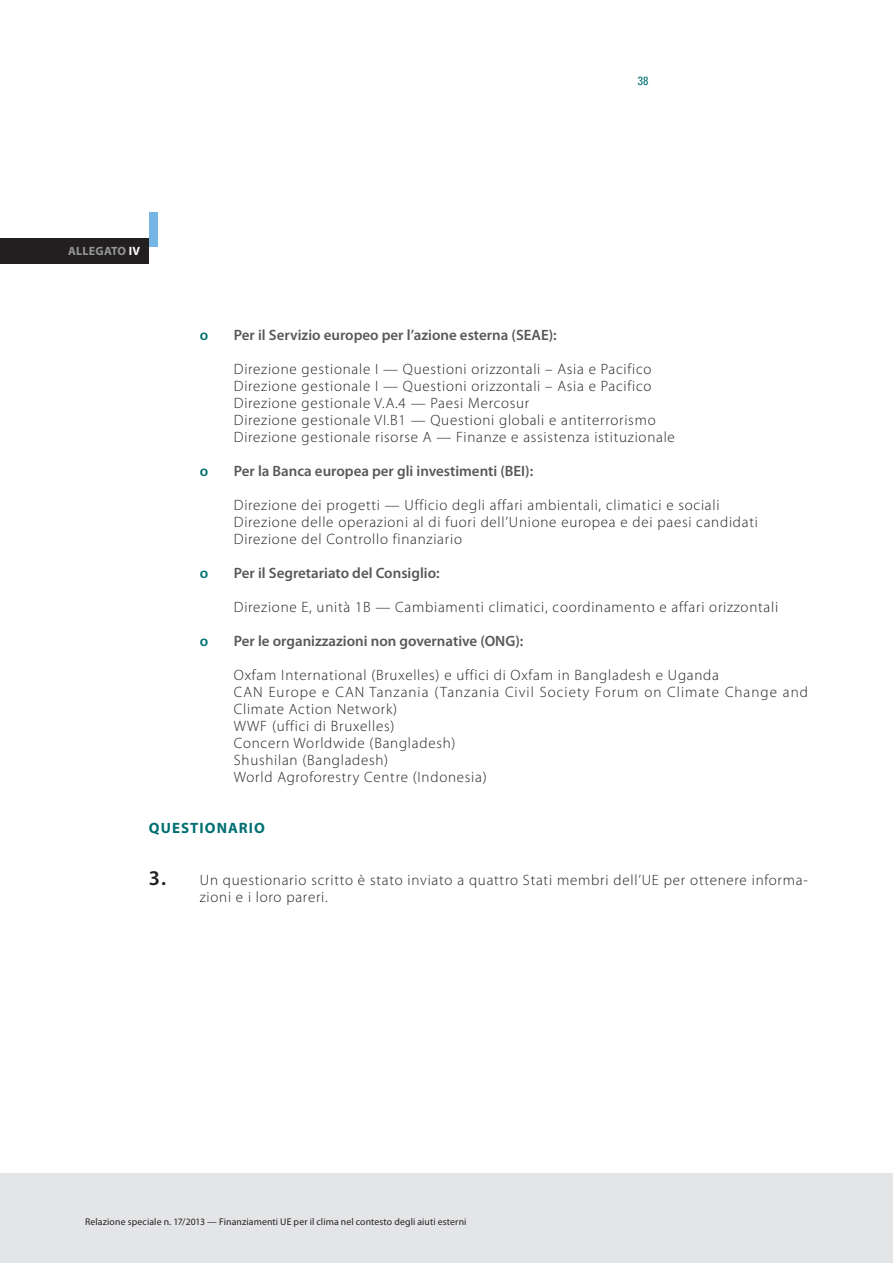
<style>
.page{position:relative;width:893px;height:1263px;background:#fff}
.page>*{position:absolute;margin:0;border:0;box-sizing:border-box;transform-origin:0 0}
.J_06_-_ANN__1__TEXTE{font:300 15px "Myriad Pro";letter-spacing:.05em;color:#231f20}
.t1{font:600 15px "Myriad Pro";color:#57585a}
.J_05_-_ANN__1__TEXTE{font:300 15px/17px "Myriad Pro";letter-spacing:.05em;color:#231f20}
.J_06_-_ANN__1__TEXTE-2{font:300 15px/17px "Myriad Pro";letter-spacing:.07em;color:#231f20}
.I_02_-_ANN_TITRE_COL{font:700 15px "Myriad Pro";letter-spacing:.07em;color:#017072}
.t2{font:600 15px "Myriad Pro";color:#017072}
.I_01_-_ANN_NUMERO_k{font:700 12px "Myriad Pro";letter-spacing:.02em;color:#939598}
.t3{font:condensed 12px "Univers LT Std";color:#017072}
.t4{font:9.75px "Myriad Pro";letter-spacing:.015em;color:#231f20}
.s1{color:#fff}
.s2{font-weight:600;font-size:21px}
</style>
<div class="page">
<div style="left:0;top:1174px;width:893px;height:89px;background:#e4e5e7"></div>
<div style="left:149px;top:213px;width:8px;height:34px;background:#74b5e4"></div>
<div style="left:0;top:238px;width:149px;height:26px;background:#231f20"></div>
<p class="t3" style="left:638px;top:73px;width:12px">38</p>
<p class="I_01_-_ANN_NUMERO_k" style="left:68px;top:244px;width:74px">ALLEGATO <span class="s1">IV</span></p>
<p class="t2" style="left:200px;top:327px;width:10px">ο</p>
<p class="t1" style="left:234px;top:327px;width:324px">Per il Servizio europeo per l’azione esterna (SEAE):</p>
<p class="J_06_-_ANN__1__TEXTE" style="left:234px;top:360px;width:419px">Direzione gestionale I — Questioni orizzontali – Asia e Pacifico</p>
<p class="J_06_-_ANN__1__TEXTE" style="left:234px;top:377px;width:419px">Direzione gestionale I — Questioni orizzontali – Asia e Pacifico</p>
<p class="J_06_-_ANN__1__TEXTE" style="left:234px;top:394px;width:297px">Direzione gestionale V.A.4 — Paesi Mercosur</p>
<p class="J_06_-_ANN__1__TEXTE" style="left:234px;top:411px;width:423px">Direzione gestionale VI.B1 — Questioni globali e antiterrorismo</p>
<p class="J_06_-_ANN__1__TEXTE" style="left:234px;top:428px;width:443px">Direzione gestionale risorse A — Finanze e assistenza istituzionale</p>
<p class="t2" style="left:200px;top:463px;width:10px">ο</p>
<p class="t1" style="left:234px;top:463px;width:301px">Per la Banca europea per gli investimenti (BEI):</p>
<p class="J_06_-_ANN__1__TEXTE" style="left:234px;top:496px;width:487px">Direzione dei progetti — Ufficio degli affari ambientali, climatici e sociali</p>
<p class="J_06_-_ANN__1__TEXTE" style="left:234px;top:513px;width:525px">Direzione delle operazioni al di fuori dell’Unione europea e dei paesi candidati</p>
<p class="J_06_-_ANN__1__TEXTE" style="left:234px;top:530px;width:230px">Direzione del Controllo finanziario</p>
<p class="t2" style="left:200px;top:565px;width:10px">ο</p>
<p class="t1" style="left:234px;top:565px;width:207px">Per il Segretariato del Consiglio:</p>
<p class="J_06_-_ANN__1__TEXTE" style="left:234px;top:598px;width:546px">Direzione E, unità 1B — Cambiamenti climatici, coordinamento e affari orizzontali</p>
<p class="t2" style="left:200px;top:633px;width:10px">ο</p>
<p class="t1" style="left:234px;top:633px;width:291px">Per le organizzazioni non governative (ONG):</p>
<p class="J_06_-_ANN__1__TEXTE" style="left:234px;top:666px;width:487px">Oxfam International (Bruxelles) e uffici di Oxfam in Bangladesh e Uganda</p>
<p class="J_06_-_ANN__1__TEXTE-2" style="left:234px;top:684px;width:575px">CAN Europe e CAN Tanzania (Tanzania Civil Society Forum on Climate Change and<br>Climate Action Network)</p>
<p class="J_06_-_ANN__1__TEXTE" style="left:234px;top:717px;width:162px">WWF (uffici di Bruxelles)</p>
<p class="J_06_-_ANN__1__TEXTE" style="left:234px;top:734px;width:223px">Concern Worldwide (Bangladesh)</p>
<p class="J_06_-_ANN__1__TEXTE" style="left:234px;top:751px;width:156px">Shushilan (Bangladesh)</p>
<p class="J_06_-_ANN__1__TEXTE" style="left:234px;top:768px;width:254px">World Agroforestry Centre (Indonesia)</p>
<p class="I_02_-_ANN_TITRE_COL" style="left:149px;top:820px;width:118px">QUESTIONARIO</p>
<p class="J_05_-_ANN__1__TEXTE" style="left:200px;top:871px;width:610px;text-indent:-51px"><span class="s2">3.</span> Un questionario scritto è stato inviato a quattro Stati membri dell’UE per ottenere informa&shy;zioni e i loro pareri.</p>
<p class="t4" style="left:85px;top:1216px;width:383px">Relazione speciale n. 17/2013 — Finanziamenti UE per il clima nel contesto degli aiuti esterni</p>
</div>
